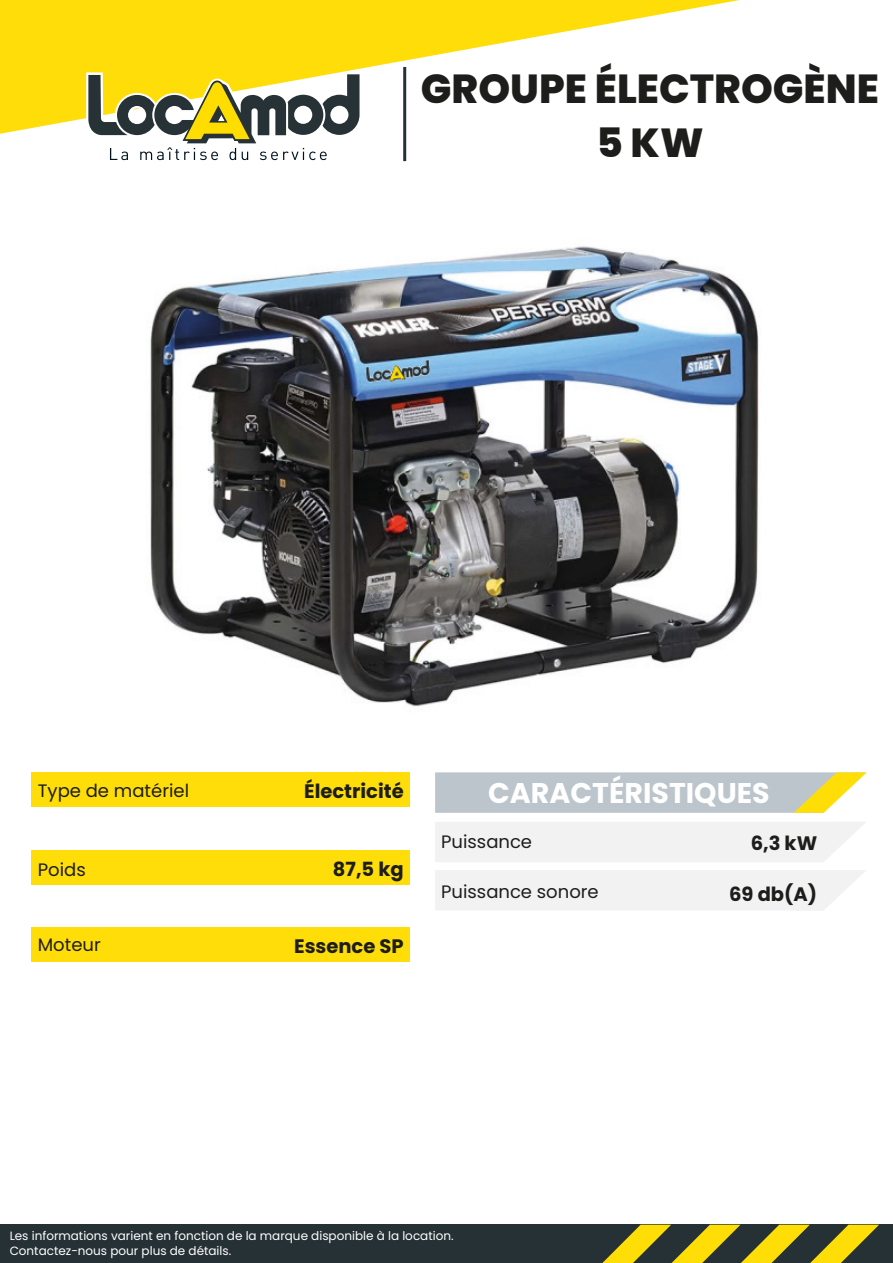
<style>
.page{position:relative;width:893px;height:1263px;background:#fff}
.page>*{position:absolute;margin:0;border:0;box-sizing:border-box;transform-origin:0 0}
.t1{font:800 40.5px "Poppins";color:#1d1d1b}
.t2{font:700 28.5px "Poppins";color:#fff}
.t3{font:700 19.5px "Poppins";color:#1d1d1b}
.t4{font:18px "Poppins";color:#1d1d1b}
.t5{font:12px "Poppins";color:#fff}
</style>
<div class="page">
<svg style="left:0;top:0;width:739px;height:134px;fill:#ffdd08"></svg>
<div style="left:0;top:1225px;width:893px;height:38px;background:#263135"></div>
<svg style="left:86px;top:72px;width:276px;height:88px"></svg>
<svg style="left:602px;top:1225px;width:277px;height:38px"></svg>
<hr style="left:403px;top:67px;width:3px;height:94px;background:#263135">
<img style="left:150px;top:246px;width:609px;height:461px">
<svg style="left:435px;top:772px;width:432px;height:41px;background:#c3cac0"></svg>
<div style="left:31px;top:927px;width:379px;height:34px;background:#ffdd08"></div>
<div style="left:31px;top:850px;width:379px;height:35px;background:#ffdd08"></div>
<div style="left:31px;top:772px;width:379px;height:35px;background:#ffdd08"></div>
<div style="left:435px;top:822px;width:431px;height:40px;background:#f3f2f3"></div>
<div style="left:435px;top:870px;width:431px;height:40px;background:#f3f2f3"></div>
<p class="t1" style="left:421px;top:65px;width:459px">GROUPE ÉLECTROGÈNE</p>
<p class="t1" style="left:596px;top:119px;width:109px">5 KW</p>
<p class="t4" style="left:38px;top:780px;width:153px">Type de matériel</p>
<p class="t2" style="left:488px;top:777px;width:283px">CARACTÉRISTIQUES</p>
<p class="t3" style="left:304px;top:780px;width:101px">Électricité</p>
<p class="t4" style="left:38px;top:859px;width:49px">Poids</p>
<p class="t4" style="left:38px;top:935px;width:64px">Moteur</p>
<p class="t3" style="left:333px;top:857px;width:72px">87,5 kg</p>
<p class="t3" style="left:294px;top:935px;width:111px">Essence SP</p>
<p class="t4" style="left:441px;top:831px;width:92px">Puissance</p>
<p class="t4" style="left:441px;top:881px;width:159px">Puissance sonore</p>
<p class="t5" style="left:10px;top:1229px;width:445px">Les informations varient en fonction de la marque disponible à la location.</p>
<p class="t5" style="left:10px;top:1244px;width:223px">Contactez-nous pour plus de détails.</p>
<p class="t3" style="left:751px;top:831px;width:68px">6,3 kW</p>
<p class="t3" style="left:729px;top:882px;width:90px">69 db(A)</p>
</div>
